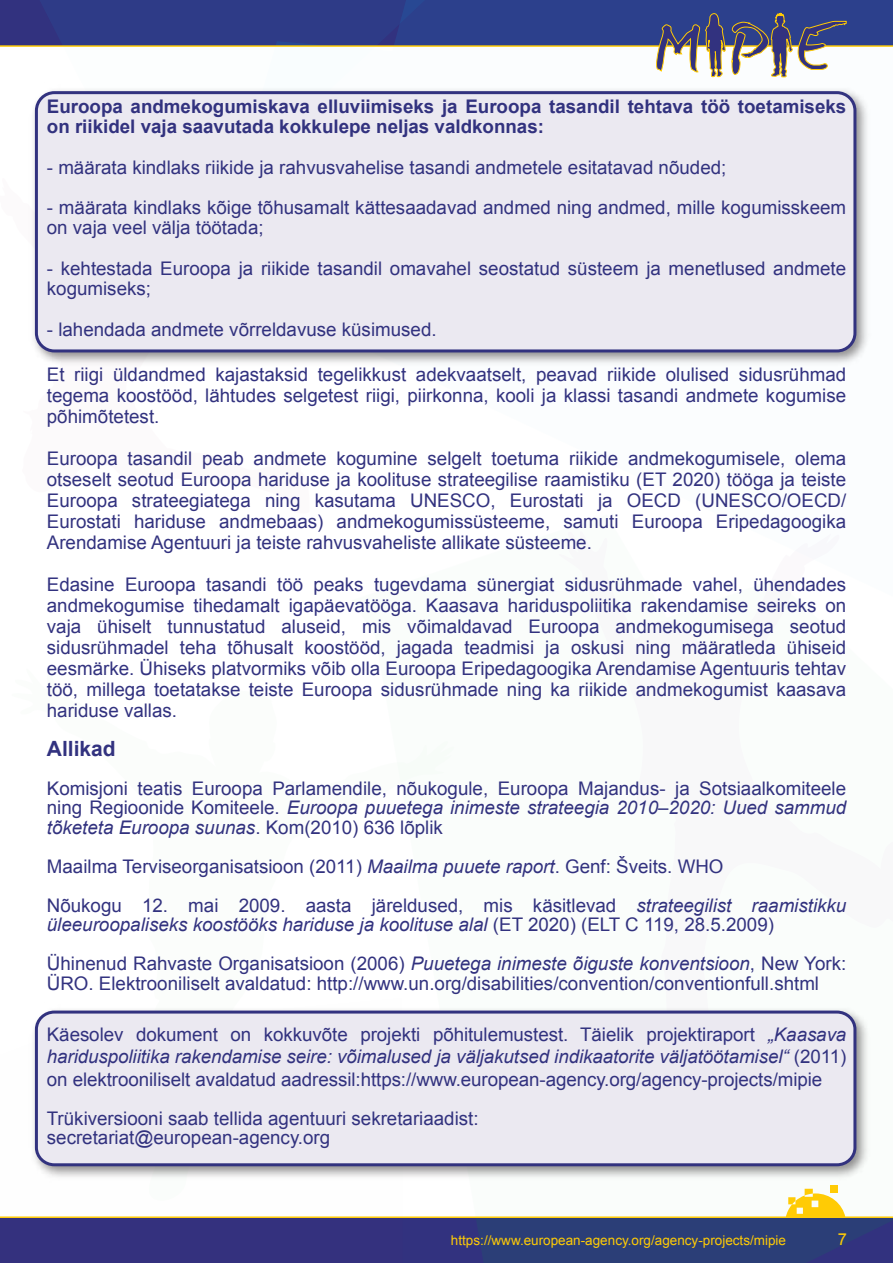
<style>
.page{position:relative;width:893px;height:1263px;background:#fff}
.page>*{position:absolute;margin:0;border:0;box-sizing:border-box;transform-origin:0 0}
.t1{font:700 21px "Arial";color:#32327f}
.t2{font:18.75px/21px "Arial";color:#32327f;text-align:justify}
.t3{font:italic 18.75px/39px "Arial";color:#32327f}
.t4{font:700 18.75px/20.2px "Arial";color:#32327f}
.t5{font:16.5px "Arial";color:#ffcb05}
.t6{font:13.5px "Arial";color:#ffcb05}
.s1{font-style:italic}
.s2{font-style:normal}
</style>
<div class="page">
<div style="left:498px;top:0;width:395px;height:45px;background:#2c408c"></div>
<svg style="left:403px;top:1218px;width:490px;height:45px;background:#2c3b78"></svg>
<div style="left:0;top:1218px;width:403px;height:45px;background:#34317e"></div>
<svg style="left:4px;top:0;width:494px;height:45px;background:#2d3b87"></svg>
<hr style="left:0;top:45px;width:893px;height:2px;background:#ffcb05">
<div style="left:830px;top:1186px;width:7px;height:7px;background:#ffcb05"></div>
<svg style="left:786px;top:1189px;width:59px;height:27px"></svg>
<hr style="left:0;top:1216px;width:893px;height:2px;background:#ffcb05">
<svg style="left:656px;top:9px;width:191px;height:69px"></svg>
<img style="left:33px;top:1008px;width:835px;height:170px">
<div style="left:36px;top:1012px;width:819px;height:153px;background:#ebe9f1;border-radius:18px"></div>
<div style="left:35px;top:1010px;width:821px;height:156px;border:3px solid #32327f;border-radius:18px"></div>
<img style="left:32px;top:88px;width:836px;height:276px">
<div style="left:36px;top:93px;width:819px;height:258px;background:#ebe9f1;border-radius:18px"></div>
<div style="left:35px;top:91px;width:821px;height:261px;border:3px solid #32327f;border-radius:18px"></div>
<p class="t4" style="left:47px;top:97px;width:801px">Euroopa andmekogumiskava elluviimiseks ja Euroopa tasandil tehtava töö toetamiseks on riikidel vaja saavutada kokkulepe neljas valdkonnas:</p>
<p class="t2" style="left:47px;top:157px;width:681px">- määrata kindlaks riikide ja rahvusvahelise tasandi andmetele esitatavad nõuded;</p>
<p class="t2" style="left:47px;top:198px;width:801px;line-height:20.2px">- määrata kindlaks kõige tõhusamalt kättesaadavad andmed ning andmed, mille kogumisskeem on vaja veel välja töötada;</p>
<p class="t2" style="left:47px;top:258px;width:801px;line-height:20.2px">- kehtestada Euroopa ja riikide tasandil omavahel seostatud süsteem ja menetlused andmete kogumiseks;</p>
<p class="t2" style="left:47px;top:319px;width:391px">- lahendada andmete võrreldavuse küsimused.</p>
<p class="t2" style="left:47px;top:364px;width:801px">Et riigi üldandmed kajastaksid tegelikkust adekvaatselt, peavad riikide olulised sidusrühmad tegema koostööd, lähtudes selgetest riigi, piirkonna, kooli ja klassi tasandi andmete kogumise põhimõtetest.</p>
<p class="t2" style="left:47px;top:448px;width:801px">Euroopa tasandil peab andmete kogumine selgelt toetuma riikide andmekogumisele, olema otseselt seotud Euroopa hariduse ja koolituse strateegilise raamistiku (ET 2020) tööga ja teiste Euroopa strateegiatega ning kasutama UNESCO, Eurostati ja OECD (UNESCO/OECD/ Eurostati hariduse andmebaas) andmekogumissüsteeme, samuti Euroopa Eripedagoogika Arendamise Agentuuri ja teiste rahvusvaheliste allikate süsteeme.</p>
<p class="t2" style="left:47px;top:574px;width:801px">Edasine Euroopa tasandi töö peaks tugevdama sünergiat sidusrühmade vahel, ühendades andmekogumise tihedamalt igapäevatööga. Kaasava hariduspoliitika rakendamise seireks on vaja ühiselt tunnustatud aluseid, mis võimaldavad Euroopa andmekogumisega seotud sidusrühmadel teha tõhusalt koostööd, jagada teadmisi ja oskusi ning määratleda ühiseid eesmärke. Ühiseks platvormiks võib olla Euroopa Eripedagoogika Arendamise Agentuuris tehtav töö, millega toetatakse teiste Euroopa sidusrühmade ning ka riikide andmekogumist kaasava hariduse vallas.</p>
<p class="t1" style="left:47px;top:734px;width:70px">Allikad</p>
<p class="t2" style="left:47px;top:778px;width:801px;line-height:19.5px">Komisjoni teatis Euroopa Parlamendile, nõukogule, Euroopa Majandus- ja Sotsiaalkomiteele ning Regioonide Komiteele. <span class="s1">Euroopa puuetega inimeste strateegia 2010–2020: Uued sammud tõketeta Euroopa suunas</span>. Kom(2010) 636 lõplik</p>
<p class="t2" style="left:47px;top:847px;width:801px;line-height:39px">Maailma Terviseorganisatsioon (2011) <span class="s1">Maailma puuete raport</span>. Genf: Šveits. WHO<br>Nõukogu 12. mai 2009. aasta järeldused, mis käsitlevad <span class="s1">strateegilist raamistikku</span></p>
<p class="t3" style="left:47px;top:905px;width:801px">üleeuroopaliseks koostööks hariduse ja koolituse alal <span class="s2">(ET 2020) (ELT C 119, 28.5.2009)<br>Ühinenud Rahvaste Organisatsioon (2006)</span> Puuetega inimeste õiguste konventsioon<span class="s2">, New York:</span></p>
<p class="t2" style="left:47px;top:973px;width:774px">ÜRO. Elektrooniliselt avaldatud: http://www.un.org/disabilities/convention/conventionfull.shtml</p>
<p class="t2" style="left:47px;top:1023px;width:801px;line-height:22.5px">Käesolev dokument on kokkuvõte projekti põhitulemustest. Täielik projektiraport <span class="s1">„Kaasava hariduspoliitika rakendamise seire: võimalused ja väljakutsed indikaatorite väljatöötamisel“</span> (2011) on elektrooniliselt avaldatud aadressil:https://www.european-agency.org/agency-projects/mipie</p>
<p class="t2" style="left:47px;top:1108px;width:433px;line-height:19.5px">Trükiversiooni saab tellida agentuuri sekretariaadist: secretariat@european-agency.org</p>
<p class="t6" style="left:451px;top:1231px;width:337px">https://www.european-agency.org/agency-projects/mipie</p>
<p class="t5" style="left:838px;top:1228px;width:11px">7</p>
</div>
